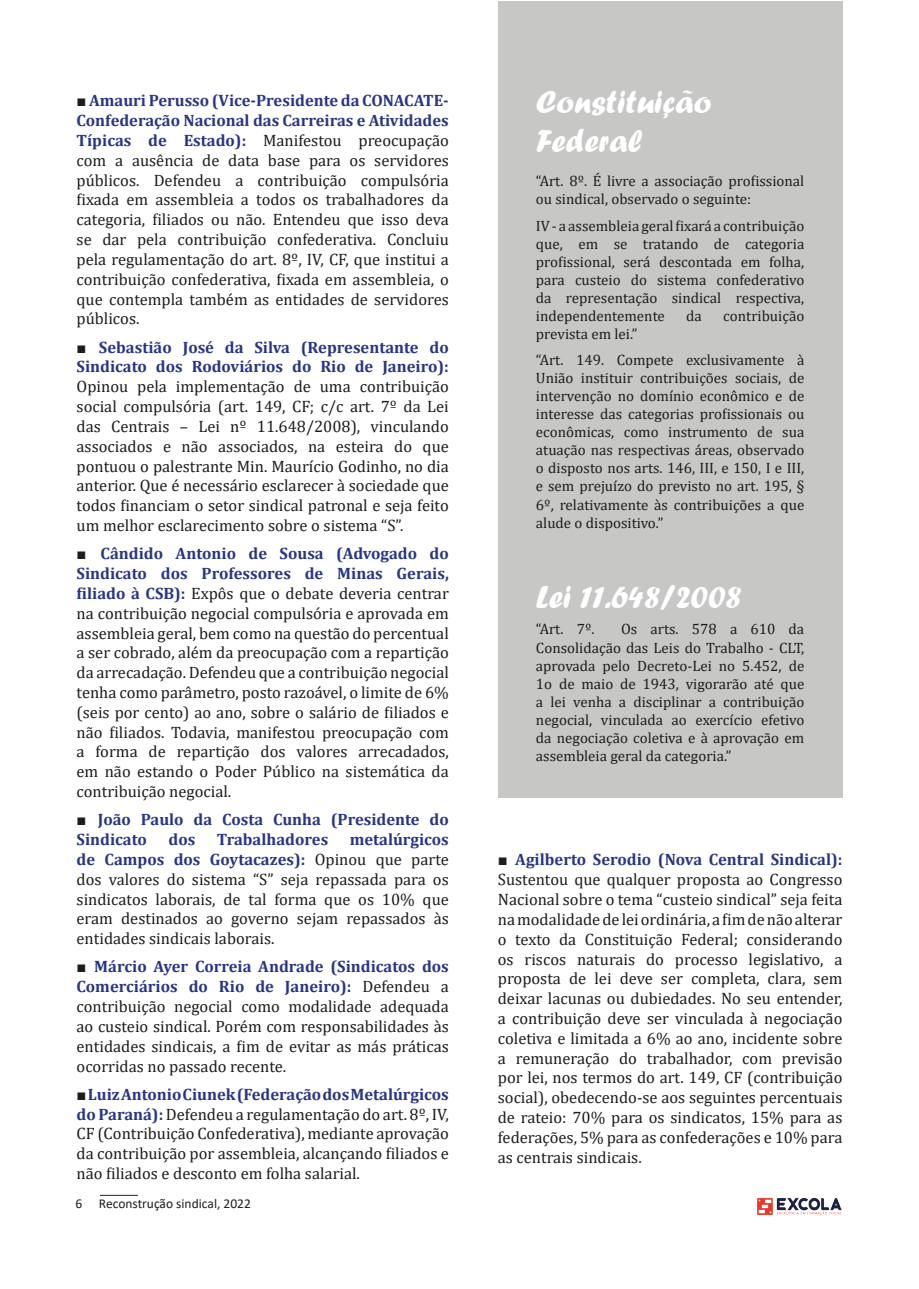
<style>
.page{position:relative;width:919px;height:1289px;background:#fff}
.page>*{position:absolute;margin:0;border:0;box-sizing:border-box;transform-origin:0 0}
.Títulos{font:33px/39.6px "Forte";color:#fff}
.Texto_Normal{font:16.5px/19.8px "Cambria";color:#1d1d1b;text-align:justify}
.Texto_Normal-2{font:700 16.5px/19.8px "Cambria";color:#283583}
.Texto_Normal-3{font:15px/18px "Cambria";color:#1d1d1b;text-align:justify}
.t1{font:13.5px "Calibri";color:#1d1d1b}
.s1{font-family:"Times New Roman"}
.s2{font-weight:700;color:#283583}
.s3{font-family:"Times New Roman";font-weight:400;color:#1d1d1b}
</style>
<div class="page">
<img style="left:757px;top:1198px;width:85px;height:16px">
<hr style="left:100px;top:1194px;width:38px;height:1px;background:#3e3b3b">
<div style="left:497px;top:1px;width:345px;height:796px;background:#c7c7c6"></div>
<p class="Texto_Normal" style="left:77px;top:91px;width:374px"><span class="s1">■</span> <span class="s2">Amauri Perusso (Vice-Presidente da CONACATE-Confederação Nacional das Carreiras e Atividades Típicas de Estado):</span> Manifestou preocupação com a ausência de data base para os servidores públicos. Defendeu a contribuição compulsória fixada em assembleia a todos os trabalhadores da categoria, filiados ou não. Entendeu que isso deva se dar pela contribuição confederativa. Concluiu pela regulamentação do art. 8º, IV, CF, que institui a contribuição confederativa, fixada em assembleia, o que contempla também as entidades de servidores públicos.</p>
<p class="Texto_Normal" style="left:77px;top:337px;width:374px"><span class="s1">■</span> <span class="s2">Sebastião José da Silva (Representante do Sindicato dos Rodoviários do Rio de Janeiro):<br></span>Opinou pela implementação de uma contribuição social compulsória (art. 149, CF; c/c art. 7º da Lei das Centrais – Lei nº 11.648/2008), vinculando associados e não associados, na esteira do que pontuou o palestrante Min. Maurício Godinho, no dia anterior. Que é necessário esclarecer à sociedade que todos financiam o setor sindical patronal e seja feito um melhor esclarecimento sobre o sistema “S”.</p>
<p class="Texto_Normal" style="left:77px;top:543px;width:374px"><span class="s1">■</span> <span class="s2">Cândido Antonio de Sousa (Advogado do Sindicato dos Professores de Minas Gerais, filiado à CSB):</span> Expôs que o debate deveria centrar na contribuição negocial compulsória e aprovada em assembleia geral, bem como na questão do percentual a ser cobrado, além da preocupação com a repartição da arrecadação. Defendeu que a contribuição negocial tenha como parâmetro, posto razoável, o limite de 6% (seis por cento) ao ano, sobre o salário de filiados e não filiados. Todavia, manifestou preocupação com a forma de repartição dos valores arrecadados, em não estando o Poder Público na sistemática da contribuição negocial.</p>
<p class="Texto_Normal-2" style="left:77px;top:809px;width:374px"><span class="s3">■</span> João Paulo da Costa Cunha (Presidente do<br>Sindicato</p>
<p class="Texto_Normal" style="left:77px;top:829px;width:374px;text-indent:273px"><span class="s2">metalúrgicos de Campos dos Goytacazes):</span> Opinou que parte dos valores do sistema “S” seja repassada para os sindicatos laborais, de tal forma que os 10% que eram destinados ao governo sejam repassados às entidades sindicais laborais.</p>
<p class="Texto_Normal" style="left:77px;top:956px;width:374px"><span class="s1">■</span> <span class="s2">Márcio Ayer Correia Andrade (Sindicatos dos Comerciários do Rio de Janeiro):</span> Defendeu a contribuição negocial como modalidade adequada ao custeio sindical. Porém com responsabilidades às entidades sindicais, a fim de evitar as más práticas ocorridas no passado recente.</p>
<p class="Texto_Normal" style="left:77px;top:1084px;width:374px"><span class="s1">■</span> <span class="s2">Luiz Antonio Ciunek (Federação dos Metalúrgicos do Paraná):</span> Defendeu a regulamentação do art. 8º, IV, CF (Contribuição Confederativa), mediante aprovação da contribuição por assembleia, alcançando filiados e não filiados e desconto em folha salarial.</p>
<p class="Texto_Normal-2" style="left:168px;top:829px;width:28px">dos</p>
<p class="Texto_Normal-2" style="left:217px;top:829px;width:113px">Trabalhadores</p>
<p class="t1" style="left:75px;top:1193px;width:177px">6 Reconstrução sindical, 2022</p>
<p class="Títulos" style="left:536px;top:81px;width:177px">Constituição<br>Federal</p>
<p class="Texto_Normal-3" style="left:536px;top:172px;width:270px">“Art. 8º. É livre a associação profissional ou sindical, observado o seguinte:</p>
<p class="Texto_Normal-3" style="left:536px;top:217px;width:270px">IV - a assembleia geral fixará a contribuição que, em se tratando de categoria profissional, será descontada em folha, para custeio do sistema confederativo da representação sindical respectiva, independentemente</p>
<p class="Texto_Normal-3" style="left:686px;top:307px;width:17px">da</p>
<p class="Texto_Normal-3" style="left:723px;top:307px;width:82px">contribuição</p>
<p class="Texto_Normal-3" style="left:536px;top:325px;width:103px">prevista em lei.”</p>
<p class="Texto_Normal-3" style="left:536px;top:351px;width:270px">“Art. 149. Compete exclusivamente à União instituir contribuições sociais, de intervenção no domínio econômico e de interesse das categorias profissionais ou econômicas, como instrumento de sua atuação nas respectivas áreas, observado o disposto nos arts. 146, III, e 150, I e III, e sem prejuízo do previsto no art. 195, § 6º, relativamente às contribuições a que alude o dispositivo.”</p>
<p class="Títulos" style="left:536px;top:576px;width:207px">Lei 11.648/2008</p>
<p class="Texto_Normal-3" style="left:536px;top:620px;width:60px">“Art. 7º.</p>
<p class="Texto_Normal-3" style="left:536px;top:620px;width:270px;text-indent:85px">Os arts. 578 a 610 da Consolidação das Leis do Trabalho - CLT, aprovada pelo Decreto-Lei no 5.452, de 1o de maio de 1943, vigorarão até que a lei venha a disciplinar a contribuição negocial, vinculada ao exercício efetivo da negociação coletiva e à aprovação em assembleia geral da categoria.”</p>
<p class="Texto_Normal" style="left:498px;top:849px;width:346px"><span class="s1">■</span> <span class="s2">Agilberto Serodio (Nova Central Sindical):<br></span>Sustentou que qualquer proposta ao Congresso Nacional sobre o tema “custeio sindical” seja feita na modalidade de lei ordinária, a fim de não alterar o texto da Constituição Federal; considerando os riscos naturais do processo legislativo, a proposta de lei deve ser completa, clara, sem deixar lacunas ou dubiedades. No seu entender, a contribuição deve ser vinculada à negociação coletiva e limitada a 6% ao ano, incidente sobre a remuneração do trabalhador, com previsão por lei, nos termos do art. 149, CF (contribuição social), obedecendo-se aos seguintes percentuais de rateio: 70% para os sindicatos, 15% para as federações, 5% para as confederações e 10% para as centrais sindicais.</p>
</div>
